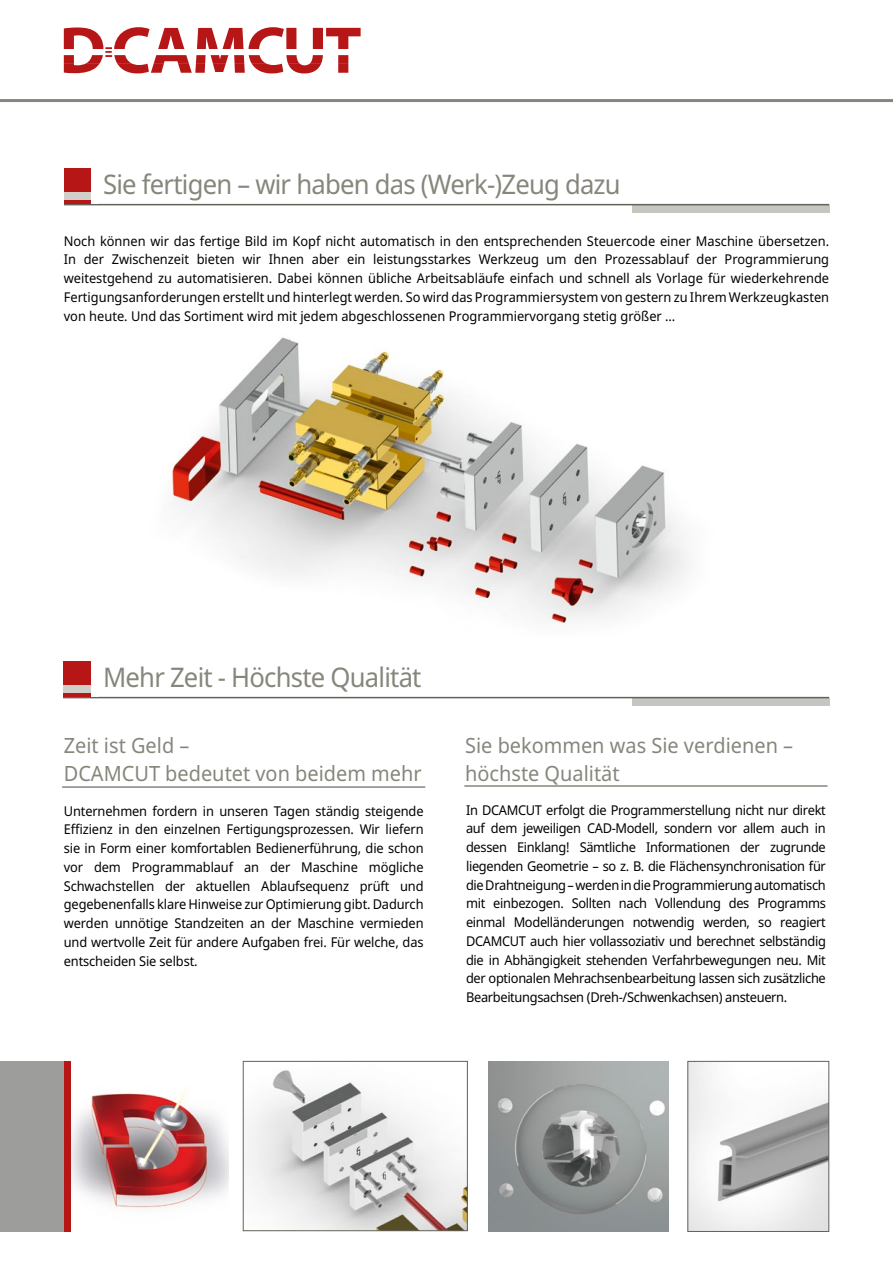
<style>
.page{position:relative;width:893px;height:1263px;background:#fff}
.page>*{position:absolute;margin:0;border:0;box-sizing:border-box;transform-origin:0 0}
.Cimatron{font:27px "Noto Sans";letter-spacing:-.03em;color:#87867c;scale:.95 1}
.Cimatron-2{font:21px "Noto Sans";color:#87867c;scale:.95 1}
.Cimatron-3{font:13.5px/18.8px "Noto Sans";letter-spacing:-.01em;color:#000;text-align:justify;scale:.95 1}
</style>
<div class="page">
<img style="left:71px;top:1088px;width:157px;height:122px">
<img style="left:488px;top:1061px;width:181px;height:170px">
<img style="left:689px;top:1063px;width:138px;height:167px">
<div style="left:687px;top:1061px;width:142px;height:171px;border:1px solid #636259"></div>
<img style="left:246px;top:1070px;width:220px;height:159px">
<div style="left:243px;top:1061px;width:225px;height:170px;border:1px solid #636259"></div>
<img style="left:167px;top:337px;width:523px;height:287px">
<hr style="left:0;top:99px;width:893px;height:3px;background:#87867c">
<div style="left:49px;top:1061px;width:22px;height:170px;background:#b61615"></div>
<svg style="left:64px;top:27px;width:297px;height:46px"></svg>
<hr style="left:62px;top:786px;width:363px;height:2px;background:#87867c">
<hr style="left:464px;top:785px;width:363px;height:2px;background:#87867c">
<div style="left:632px;top:698px;width:197px;height:8px;background:#c6c5bf"></div>
<hr style="left:62px;top:697px;width:767px;height:1px;background:#636259">
<div style="left:62px;top:661px;width:30px;height:36px;background:#b61615"></div>
<div style="left:62px;top:685px;width:30px;height:7px;background:#d0cfc9"></div>
<div style="left:632px;top:205px;width:197px;height:8px;background:#c6c5bf"></div>
<hr style="left:62px;top:204px;width:767px;height:1px;background:#636259">
<div style="left:63px;top:168px;width:30px;height:36px;background:#b61615"></div>
<div style="left:63px;top:192px;width:30px;height:8px;background:#d0cfc9"></div>
<div style="left:91px;top:149px;width:6px;height:55px;background:#fff"></div>
<div style="left:57px;top:156px;width:6px;height:55px;background:#fff"></div>
<div style="left:0;top:1061px;width:64px;height:170px;background:#9d9d9c"></div>
<p class="Cimatron" style="left:103px;top:165px;width:546px">Sie fertigen – wir haben das (Werk-)Zeug dazu</p>
<p class="Cimatron-3" style="left:64px;top:231px;width:807px">Noch können wir das fertige Bild im Kopf nicht automatisch in den entsprechenden Steuercode einer Maschine übersetzen.<br>In der Zwischenzeit bieten wir Ihnen aber ein leistungsstarkes Werkzeug um den Prozessablauf der Programmierung weitestgehend zu automatisieren. Dabei können übliche Arbeitsabläufe einfach und schnell als Vorlage für wiederkehrende Fertigungsanforderungen erstellt und hinterlegt werden. So wird das Programmiersystem von gestern zu Ihrem Werkzeugkasten von heute. Und das Sortiment wird mit jedem abgeschlossenen Programmiervorgang stetig größer …</p>
<p class="Cimatron" style="left:103px;top:658px;width:337px">Mehr Zeit - Höchste Qualität</p>
<p class="Cimatron-2" style="left:64px;top:731px;width:134px">Zeit ist Geld –</p>
<p class="Cimatron-2" style="left:64px;top:759px;width:378px">DCAMCUT bedeutet von beidem mehr</p>
<p class="Cimatron-3" style="left:64px;top:801px;width:380px">Unternehmen fordern in unseren Tagen ständig steigende Effizienz in den einzelnen Fertigungsprozessen. Wir liefern sie in Form einer komfortablen Bedienerführung, die schon vor dem Programmablauf an der Maschine mögliche Schwachstellen der aktuellen Ablaufsequenz prüft und gegebenenfalls klare Hinweise zur Optimierung gibt. Dadurch werden unnötige Standzeiten an der Maschine vermieden und wertvolle Zeit für andere Aufgaben frei. Für welche, das entscheiden Sie selbst.</p>
<p class="Cimatron-2" style="left:465px;top:731px;width:347px">Sie bekommen was Sie verdienen –</p>
<p class="Cimatron-2" style="left:465px;top:759px;width:164px">höchste Qualität</p>
<p class="Cimatron-3" style="left:466px;top:800px;width:380px">In DCAMCUT erfolgt die Programmerstellung nicht nur direkt auf dem jeweiligen CAD-Modell, sondern vor allem auch in dessen Einklang! Sämtliche Informationen der zugrunde liegenden Geometrie – so z. B. die Flächensynchronisation für die Drahtneigung – werden in die Programmierung automatisch mit einbezogen. Sollten nach Vollendung des Programms einmal Modelländerungen notwendig werden, so reagiert DCAMCUT auch hier vollassoziativ und berechnet selbständig die in Abhängigkeit stehenden Verfahrbewegungen neu. Mit der optionalen Mehrachsenbearbeitung lassen sich zusätzliche Bearbeitungsachsen (Dreh-/Schwenkachsen) ansteuern.</p>
</div>
